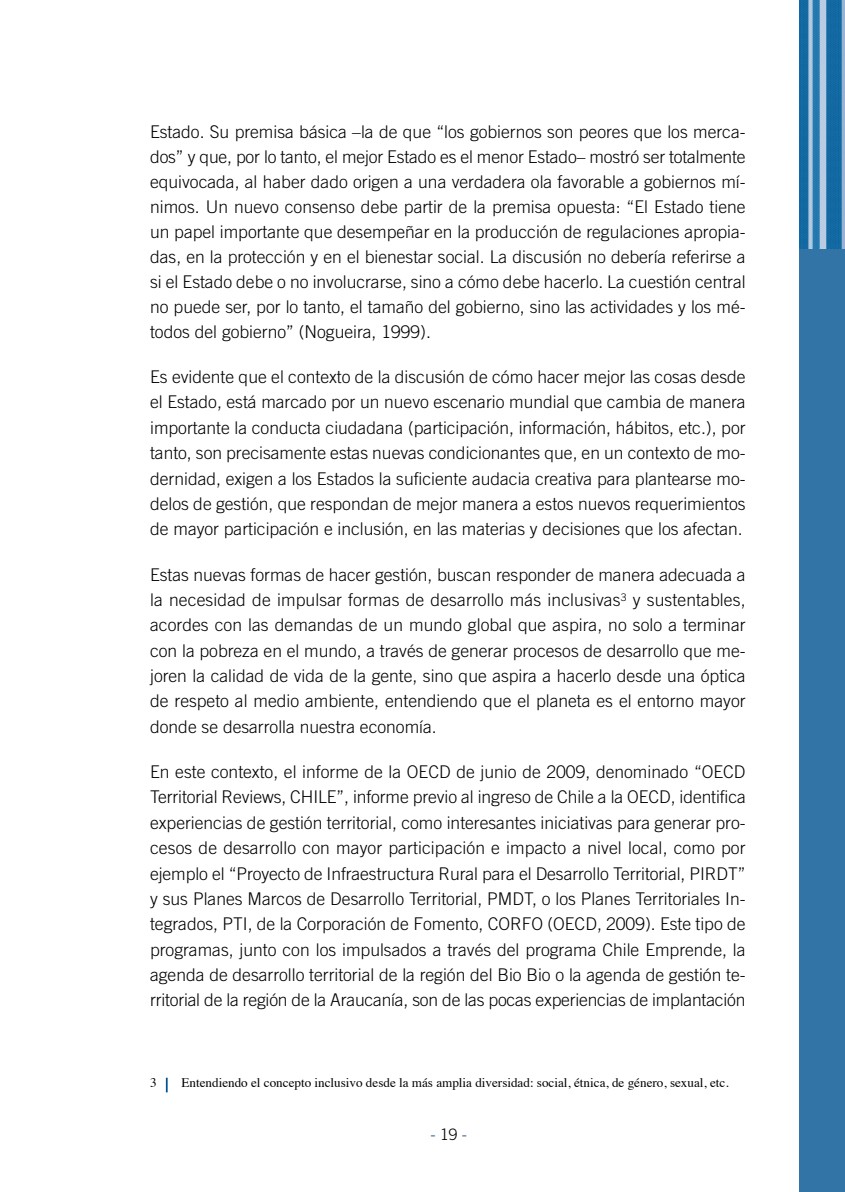
<style>
.page{position:relative;width:845px;height:1192px;background:#fff}
.page>*{position:absolute;margin:0;border:0;box-sizing:border-box;transform-origin:0 0}
.t1{font:300 17.5px/25.4px "Trade Gothic";color:#000;text-align:justify}
.t2{font:300 15.75px "Trade Gothic";color:#004182}
.t3{font:13.12px "Times";color:#000}
.s1{color:#000}
</style>
<div class="page">
<div style="left:799px;top:1px;width:46px;height:1190px;background:#3374a7"></div>
<img style="left:799px;top:1px;width:46px;height:248px">
<svg style="left:166px;top:1078px;width:2px;height:14px"></svg>
<p class="t1" style="left:150px;top:119px;width:597px">Estado. Su premisa básica –la de que “los gobiernos son peores que los merca&shy;dos” y que, por lo tanto, el mejor Estado es el menor Estado– mostró ser totalmente equivocada, al haber dado origen a una verdadera ola favorable a gobiernos mí&shy;nimos. Un nuevo consenso debe partir de la premisa opuesta: “El Estado tiene un papel importante que desempeñar en la producción de regulaciones apropia&shy;das, en la protección y en el bienestar social. La discusión no debería referirse a si el Estado debe o no involucrarse, sino a cómo debe hacerlo. La cuestión central no puede ser, por lo tanto, el tamaño del gobierno, sino las actividades y los mé&shy;todos del gobierno” (Nogueira, 1999).</p>
<p class="t1" style="left:150px;top:364px;width:597px">Es evidente que el contexto de la discusión de cómo hacer mejor las cosas desde el Estado, está marcado por un nuevo escenario mundial que cambia de manera importante la conducta ciudadana (participación, información, hábitos, etc.), por tanto, son precisamente estas nuevas condicionantes que, en un contexto de mo&shy;dernidad, exigen a los Estados la suficiente audacia creativa para plantearse mo&shy;delos de gestión, que respondan de mejor manera a estos nuevos requerimientos de mayor participación e inclusión, en las materias y decisiones que los afectan.</p>
<p class="t1" style="left:150px;top:561px;width:597px">Estas nuevas formas de hacer gestión, buscan responder de manera adecuada a la necesidad de impulsar formas de desarrollo más inclusivas<sup>3</sup> y sustentables, acordes con las demandas de un mundo global que aspira, no solo a terminar con la pobreza en el mundo, a través de generar procesos de desarrollo que me&shy;joren la calidad de vida de la gente, sino que aspira a hacerlo desde una óptica de respeto al medio ambiente, entendiendo que el planeta es el entorno mayor donde se desarrolla nuestra economía.</p>
<p class="t1" style="left:150px;top:759px;width:597px">En este contexto, el informe de la OECD de junio de 2009, denominado “OECD Territorial Reviews, CHILE”, informe previo al ingreso de Chile a la OECD, identifica experiencias de gestión territorial, como interesantes iniciativas para generar pro&shy;cesos de desarrollo con mayor participación e impacto a nivel local, como por ejemplo el “Proyecto de Infraestructura Rural para el Desarrollo Territorial, PIRDT” y sus Planes Marcos de Desarrollo Territorial, PMDT, o los Planes Territoriales In&shy;tegrados, PTI, de la Corporación de Fomento, CORFO (OECD, 2009). Este tipo de programas, junto con los impulsados a través del programa Chile Emprende, la agenda de desarrollo territorial de la región del Bio Bio o la agenda de gestión te&shy;rritorial de la región de la Araucanía, son de las pocas experiencias de implantación</p>
<p class="t3" style="left:150px;top:1077px;width:8px">3</p>
<p class="t3" style="left:181px;top:1077px;width:549px">Entendiendo el concepto inclusivo desde la más amplia diversidad: social, étnica, de género, sexual, etc.</p>
<p class="t2" style="left:430px;top:1125px;width:38px">- <span class="s1">19</span> -</p>
</div>
